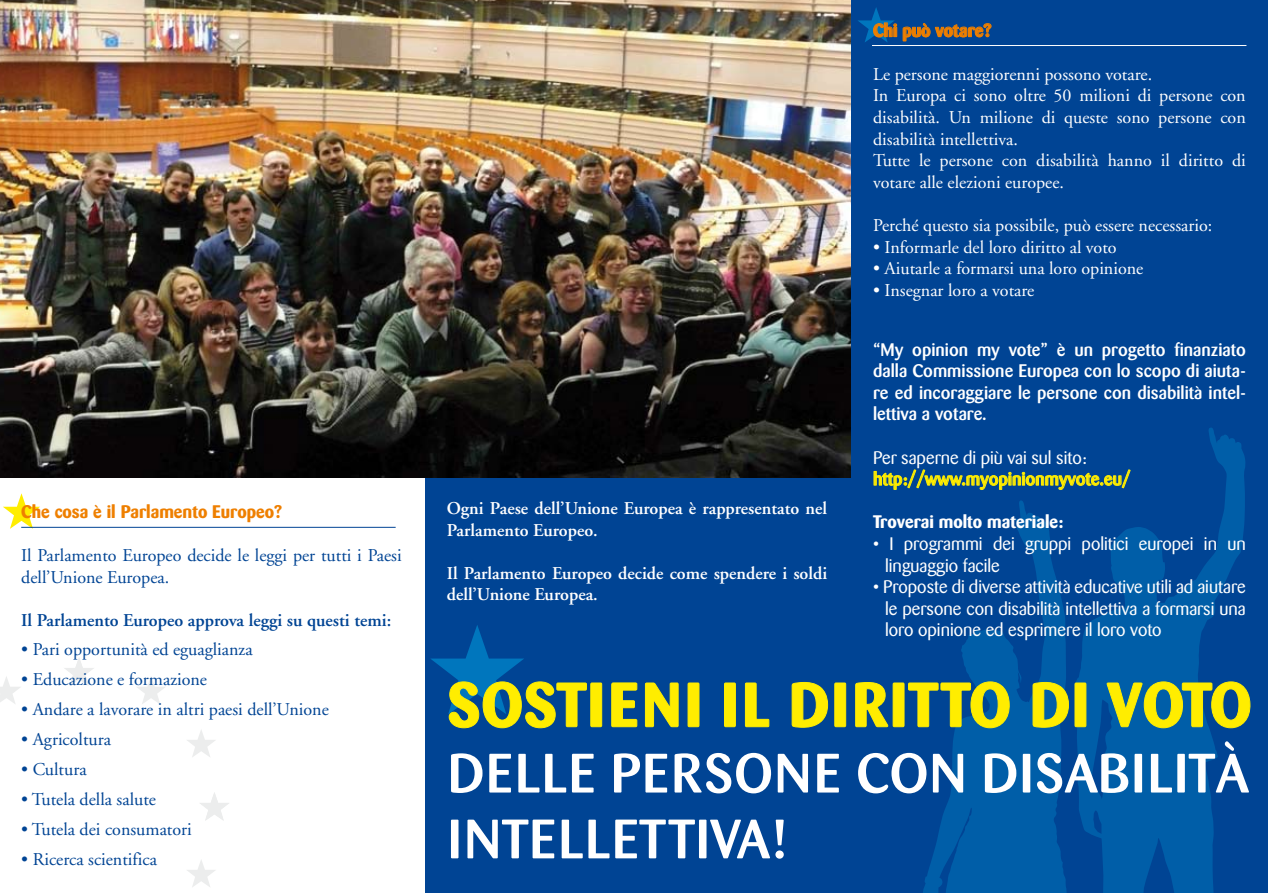
<style>
.page{position:relative;width:1268px;height:893px;background:#fff}
.page>*{position:absolute;margin:0;border:0;box-sizing:border-box;transform-origin:0 0}
.t1{font:700 61.95px "Barmeno";letter-spacing:.03em;color:#ffed00}
.t2{font:500 54.9px/65.8px "Barmeno";letter-spacing:.025em;color:#fff}
.t3{font:18px/21.6px "Adobe Garamond";color:#fff}
.t4{font:18px/21.6px "Adobe Garamond";color:#004494}
.t5{font:18px/21.6px "Barmeno";color:#fff}
.t6{font:500 18px/21.6px "Barmeno";color:#fff;text-align:justify}
.t7{font:600 18px/21.6px "Adobe Garamond";color:#fff}
.t8{font:500 18px/21.6px "Barmeno";color:#ffed00}
.t9{font:600 18px "Adobe Garamond";color:#004494}
.t10{font:700 18px "Barmeno";color:#ee7f00}
.t11{font:700 18px "Barmeno";color:#fff}
.s1{font-weight:400;color:#fff}
</style>
<div class="page">
<svg style="left:3px;top:493px;width:37px;height:36px"></svg>
<hr style="left:21px;top:527px;width:374px;height:1px;background:#004494">
<svg style="left:64px;top:658px;width:30px;height:28px"></svg>
<svg style="left:0;top:677px;width:20px;height:27px"></svg>
<svg style="left:187px;top:730px;width:28px;height:27px"></svg>
<svg style="left:187px;top:860px;width:28px;height:27px"></svg>
<svg style="left:137px;top:677px;width:28px;height:27px"></svg>
<svg style="left:200px;top:792px;width:29px;height:29px"></svg>
<div style="left:425px;top:9px;width:425px;height:884px;background:#004494"></div>
<img style="left:0;top:0;width:850px;height:478px">
<div style="left:850px;top:0;width:417px;height:893px;background:#004494"></div>
<svg style="left:1075px;top:428px;width:170px;height:465px;fill:#005aa3"></svg>
<svg style="left:923px;top:500px;width:143px;height:393px;fill:#005ea8"></svg>
<hr style="left:871px;top:45px;width:375px;height:1px;background:#fff">
<svg style="left:431px;top:625px;width:155px;height:103px"></svg>
<div style="left:590px;top:683px;width:11px;height:44px;border:1px solid #ffed00;border-radius:2px"></div>
<svg style="left:611px;top:683px;width:26px;height:44px"></svg>
<svg style="left:645px;top:683px;width:33px;height:44px"></svg>
<div style="left:687px;top:683px;width:12px;height:44px;border:1px solid #ffed00;border-radius:2px"></div>
<div style="left:724px;top:683px;width:11px;height:44px;border:1px solid #ffed00;border-radius:2px"></div>
<svg style="left:745px;top:683px;width:24px;height:44px"></svg>
<svg style="left:791px;top:682px;width:36px;height:45px"></svg>
<div style="left:834px;top:683px;width:11px;height:44px;border:1px solid #ffed00;border-radius:2px"></div>
<svg style="left:855px;top:682px;width:32px;height:45px"></svg>
<div style="left:892px;top:683px;width:12px;height:44px;border:1px solid #ffed00;border-radius:2px"></div>
<svg style="left:908px;top:682px;width:101px;height:46px"></svg>
<svg style="left:1032px;top:682px;width:36px;height:45px"></svg>
<div style="left:1074px;top:683px;width:11px;height:44px;border:1px solid #ffed00;border-radius:2px"></div>
<svg style="left:1106px;top:682px;width:144px;height:46px"></svg>
<svg style="left:858px;top:7px;width:38px;height:35px"></svg>
<svg style="left:902px;top:23px;width:89px;height:18px"></svg>
<svg style="left:873px;top:470px;width:256px;height:20px"></svg>
<p class="t10" style="left:21px;top:501px;width:262px">Che cosa è il Parlamento Europeo?</p>
<p class="t4" style="left:21px;top:545px;width:382px">Il Parlamento Europeo decide le leggi per tutti i Paesi dell’Unione Europea.</p>
<p class="t9" style="left:21px;top:610px;width:371px">Il Parlamento Europeo approva leggi su questi temi:</p>
<p class="t4" style="left:21px;top:639px;width:233px">• Pari opportunità ed eguaglianza</p>
<p class="t4" style="left:21px;top:669px;width:187px">• Educazione e formazione</p>
<p class="t4" style="left:21px;top:699px;width:309px">• Andare a lavorare in altri paesi dell’Unione</p>
<p class="t4" style="left:21px;top:729px;width:91px">• Agricoltura</p>
<p class="t4" style="left:21px;top:759px;width:67px">• Cultura</p>
<p class="t4" style="left:21px;top:789px;width:136px">• Tutela della salute</p>
<p class="t4" style="left:21px;top:819px;width:172px">• Tutela dei consumatori</p>
<p class="t4" style="left:21px;top:849px;width:137px">• Ricerca scientifica</p>
<p class="t7" style="left:446px;top:498px;width:382px">Ogni Paese dell’Unione Europea è rappresentato nel<br>Parlamento Europeo.</p>
<p class="t7" style="left:446px;top:563px;width:382px">Il Parlamento Europeo decide come spendere i soldi dell’Unione Europea.</p>
<p class="t10" style="left:872px;top:19px;width:120px">Chi può votare?</p>
<p class="t3" style="left:872px;top:64px;width:374px">Le persone maggiorenni possono votare.<br>In Europa ci sono oltre 50 milioni di persone con disabilità. Un milione di queste sono persone con disabilità intellettiva.<br>Tutte le persone con disabilità hanno il diritto di votare alle elezioni europee.</p>
<p class="t3" style="left:872px;top:215px;width:340px">Perché questo sia possibile, può essere necessario:</p>
<p class="t3" style="left:872px;top:237px;width:245px">• Informarle del loro diritto al voto</p>
<p class="t3" style="left:872px;top:258px;width:272px">• Aiutarle a formarsi una loro opinione</p>
<p class="t3" style="left:872px;top:280px;width:163px">• Insegnar loro a votare</p>
<p class="t6" style="left:872px;top:339px;width:374px">“My opinion my vote” è un progetto finanziato dalla Commissione Europea con lo scopo di aiuta&shy;re ed incoraggiare le persone con disabilità intel&shy;lettiva a votare.</p>
<p class="t8" style="left:872px;top:447px;width:258px"><span class="s1">Per saperne di più vai sul sito: </span>http://www.myopinionmyvote.eu/</p>
<p class="t11" style="left:872px;top:511px;width:192px">Troverai molto materiale:</p>
<p class="t5" style="left:884px;top:533px;width:362px;text-indent:-12px">• I programmi dei gruppi politici europei in un linguaggio facile</p>
<p class="t5" style="left:884px;top:576px;width:362px;text-align:justify;text-indent:-12px">• Proposte di diverse attività educative utili ad aiutare le persone con disabilità intellettiva a formarsi una loro opinione ed esprimere il loro voto</p>
<p class="t1" style="left:448px;top:668px;width:805px">SOSTIENI IL DIRITTO DI VOTO</p>
<p class="t2" style="left:448px;top:741px;width:802px">DELLE PERSONE CON DISABILITÀ<br>INTELLETTIVA!</p>
</div>
